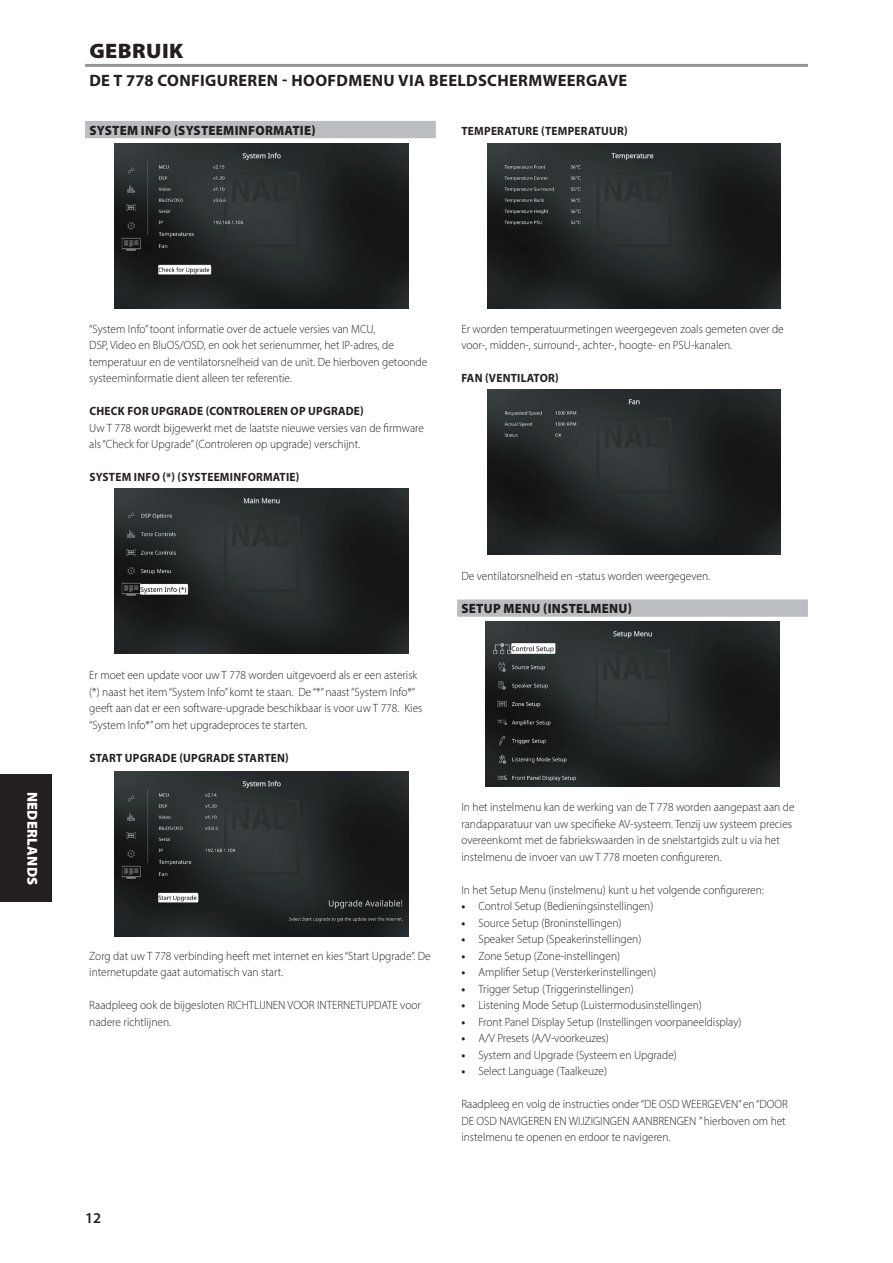
<style>
.page{position:relative;width:893px;height:1263px;background:#fff}
.page>*{position:absolute;margin:0;border:0;box-sizing:border-box;transform-origin:0 0}
.Body_copy_-_header{font:900 21px "Myriad Pro";letter-spacing:.02em;color:#231f20;scale:1.05 1}
.Body_copy_-_header-2{font:700 16.5px "Myriad Pro";letter-spacing:.02em;color:#231f20}
.t1{font:600 15px "Myriad Pro";color:#231f20}
.t2{font:900 14.4px "Myriad Pro";letter-spacing:.02em;color:#fff}
.Body_copy_-_sub-sect{font:900 13.5px "Myriad Pro";letter-spacing:.02em;color:#231f20;scale:.95 1}
.Body_copy_-_normal{font:300 12px/16.5px "Myriad Pro";color:#231f20;scale:.95 1}
.Body_copy_-_indent_1{font:300 12px "Myriad Pro";color:#231f20;scale:.95 1}
.Body_copy_-_sub-sect-2{font:700 12px "Myriad Pro";letter-spacing:.02em;color:#231f20;scale:.95 1}
.s1{font-weight:700}
</style>
<div class="page">
<div style="left:0;top:774px;width:51px;height:128px;background:#231f20"></div>
<div style="left:85px;top:121px;width:351px;height:17px;background:#bcbdc0"></div>
<div style="left:457px;top:599px;width:351px;height:18px;background:#bcbdc0"></div>
<hr style="left:85px;top:64px;width:723px;height:3px;background:#939598">
<img style="left:485px;top:621px;width:295px;height:166px">
<img style="left:115px;top:144px;width:293px;height:164px">
<img style="left:487px;top:144px;width:293px;height:164px">
<img style="left:487px;top:389px;width:293px;height:165px">
<img style="left:115px;top:489px;width:293px;height:165px">
<img style="left:115px;top:772px;width:293px;height:164px">
<p class="Body_copy_-_header" style="left:90px;top:37px;width:91px">GEBRUIK</p>
<p class="Body_copy_-_header-2" style="left:89px;top:70px;width:539px">DE T 778 CONFIGUREREN - HOOFDMENU VIA BEELDSCHERMWEERGAVE</p>
<p class="Body_copy_-_sub-sect" style="left:89px;top:121px;width:240px">SYSTEM INFO (SYSTEEMINFORMATIE)</p>
<p class="Body_copy_-_sub-sect-2" style="left:461px;top:123px;width:177px">TEMPERATURE (TEMPERATUUR)</p>
<p class="t2" style="left:42px;top:791px;width:95px;rotate:90deg">NEDERLANDS</p>
<p class="Body_copy_-_normal" style="left:89px;top:320px;width:357px">“System Info” toont informatie over de actuele versies van MCU,<br>DSP, Video en BluOS/OSD, en ook het serienummer, het IP-adres, de temperatuur en de ventilatorsnelheid van de unit. De hierboven getoonde systeeminformatie dient alleen ter referentie.</p>
<p class="Body_copy_-_sub-sect-2" style="left:89px;top:403px;width:290px">CHECK FOR UPGRADE (CONTROLEREN OP UPGRADE)</p>
<p class="Body_copy_-_normal" style="left:89px;top:419px;width:354px">Uw T 778 wordt bijgewerkt met de laatste nieuwe versies van de firmware als “Check for Upgrade” (Controleren op upgrade) verschijnt.</p>
<p class="Body_copy_-_sub-sect-2" style="left:89px;top:469px;width:223px">SYSTEM INFO (*) (SYSTEEMINFORMATIE)</p>
<p class="Body_copy_-_normal" style="left:461px;top:320px;width:341px">Er worden temperatuurmetingen weergegeven zoals gemeten over de voor-, midden-, surround-, achter-, hoogte- en PSU-kanalen.</p>
<p class="Body_copy_-_sub-sect-2" style="left:461px;top:370px;width:104px">FAN (VENTILATOR)</p>
<p class="Body_copy_-_normal" style="left:89px;top:667px;width:352px">Er moet een update voor uw T 778 worden uitgevoerd als er een asterisk (*) naast het item “System Info” komt te staan. De “*” naast “System Info*” geeft aan dat er een software-upgrade beschikbaar is voor uw T 778. Kies “System Info*” om het upgradeproces te starten.</p>
<p class="Body_copy_-_sub-sect-2" style="left:89px;top:750px;width:211px">START UPGRADE (UPGRADE STARTEN)</p>
<p class="Body_copy_-_normal" style="left:89px;top:947px;width:361px">Zorg dat uw T 778 verbinding heeft met internet en kies “Start Upgrade”. De internetupdate gaat automatisch van start.</p>
<p class="Body_copy_-_normal" style="left:89px;top:997px;width:350px">Raadpleeg ook de bijgesloten RICHTLIJNEN VOOR INTERNETUPDATE voor nadere richtlijnen.</p>
<p class="t1" style="left:85px;top:1208px;width:18px">12</p>
<p class="Body_copy_-_normal" style="left:461px;top:568px;width:263px">De ventilatorsnelheid en -status worden weergegeven.</p>
<p class="Body_copy_-_sub-sect" style="left:461px;top:599px;width:181px">SETUP MENU (INSTELMENU)</p>
<p class="Body_copy_-_normal" style="left:461px;top:799px;width:352px">In het instelmenu kan de werking van de T 778 worden aangepast aan de randapparatuur van uw specifieke AV-systeem. Tenzij uw systeem precies overeenkomt met de fabriekswaarden in de snelstartgids zult u via het instelmenu de invoer van uw T 778 moeten configureren.</p>
<p class="Body_copy_-_normal" style="left:461px;top:881px;width:320px">In het Setup Menu (instelmenu) kunt u het volgende configureren:</p>
<p class="Body_copy_-_indent_1" style="left:461px;top:899px;width:204px"><span class="s1">•</span> Control Setup (Bedieningsinstellingen)</p>
<p class="Body_copy_-_indent_1" style="left:461px;top:915px;width:170px"><span class="s1">•</span> Source Setup (Broninstellingen)</p>
<p class="Body_copy_-_indent_1" style="left:461px;top:932px;width:191px"><span class="s1">•</span> Speaker Setup (Speakerinstellingen)</p>
<p class="Body_copy_-_indent_1" style="left:461px;top:948px;width:169px"><span class="s1">•</span> Zone Setup (Zone-instellingen)</p>
<p class="Body_copy_-_indent_1" style="left:461px;top:965px;width:207px"><span class="s1">•</span> Amplifier Setup (Versterkerinstellingen)</p>
<p class="Body_copy_-_indent_1" style="left:461px;top:981px;width:183px"><span class="s1">•</span> Trigger Setup (Triggerinstellingen)</p>
<p class="Body_copy_-_indent_1" style="left:461px;top:998px;width:255px"><span class="s1">•</span> Listening Mode Setup (Luistermodusinstellingen)</p>
<p class="Body_copy_-_indent_1" style="left:461px;top:1014px;width:296px"><span class="s1">•</span> Front Panel Display Setup (Instellingen voorpaneeldisplay)</p>
<p class="Body_copy_-_indent_1" style="left:461px;top:1031px;width:157px"><span class="s1">•</span> A/V Presets (A/V-voorkeuzes)</p>
<p class="Body_copy_-_indent_1" style="left:461px;top:1047px;width:228px"><span class="s1">•</span> System and Upgrade (Systeem en Upgrade)</p>
<p class="Body_copy_-_indent_1" style="left:461px;top:1064px;width:155px"><span class="s1">•</span> Select Language (Taalkeuze)</p>
<p class="Body_copy_-_normal" style="left:461px;top:1096px;width:345px">Raadpleeg en volg de instructies onder “DE OSD WEERGEVEN” en “DOOR<br>DE OSD NAVIGEREN EN WIJZIGINGEN AANBRENGEN ” hierboven om het instelmenu te openen en erdoor te navigeren.</p>
</div>
